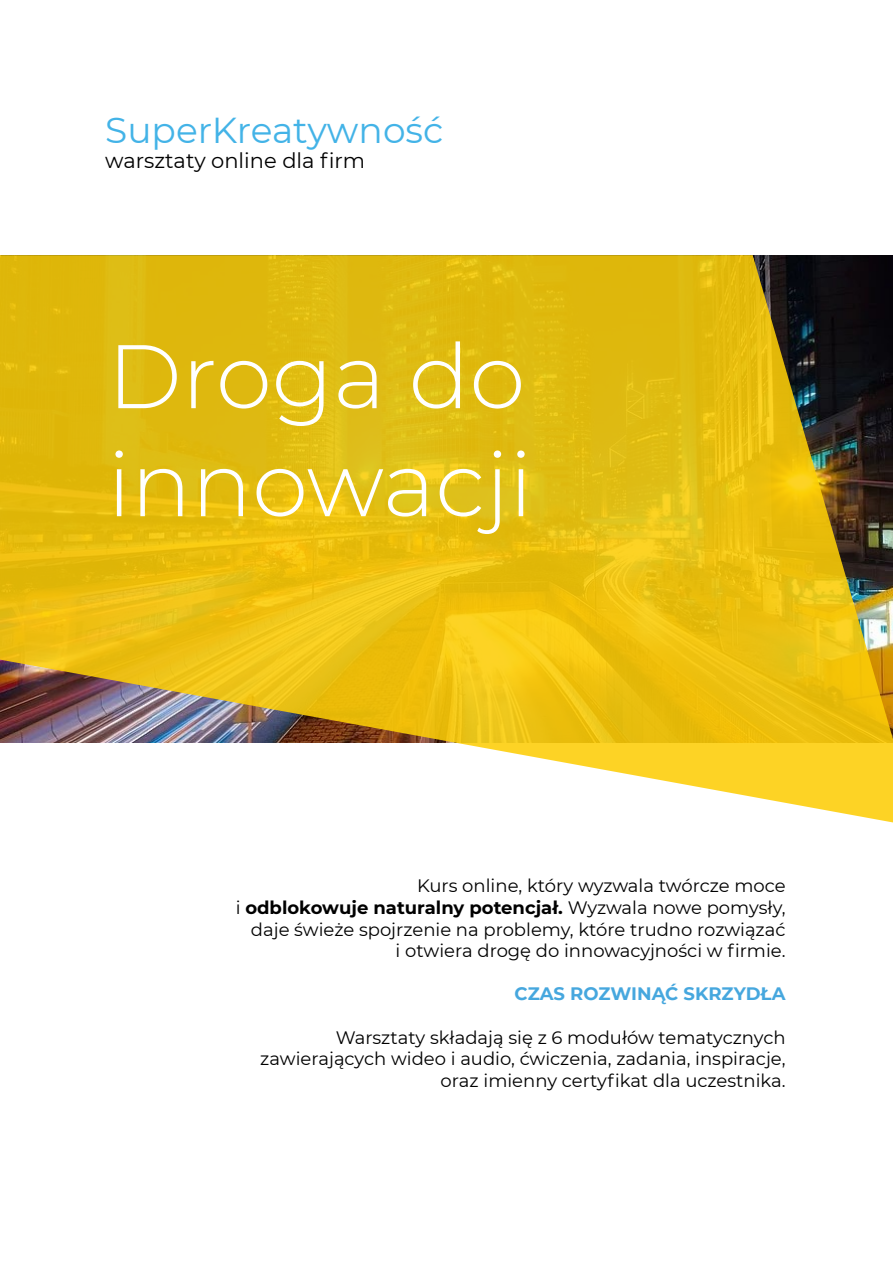
<style>
.page{position:relative;width:893px;height:1263px;background:#fff}
.page>*{position:absolute;margin:0;border:0;box-sizing:border-box;transform-origin:0 0}
.t1{font:300 90px/108px "Montserrat";color:#fff}
.t2{font:36px "Montserrat";color:#43b3e7}
.t3{font:21px "Montserrat";color:#000}
.t4{font:18px/21.6px "Montserrat";color:#000;text-align:right}
.t5{font:700 18px "Montserrat";color:#46a7de}
.s1{font-weight:700}
</style>
<div class="page">
<svg style="left:0;top:255px;width:893px;height:568px"></svg>
<h2 class="t2" style="left:105px;top:106px;width:340px">SuperKreatywność</h2>
<p class="t3" style="left:105px;top:147px;width:261px">warsztaty online dla firm</p>
<h1 class="t1" style="left:107px;top:319px;width:427px">Droga do innowacji</h1>
<p class="t4" style="left:236px;top:874px;width:551px">Kurs online, który wyzwala twórcze moce<br>i <span class="s1">odblokowuje naturalny potencjał.</span> Wyzwala nowe pomysły, daje świeże spojrzenie na problemy, które trudno rozwiązać<br>i otwiera drogę do innowacyjności w firmie.</p>
<p class="t5" style="left:515px;top:981px;width:273px">CZAS ROZWINĄĆ SKRZYDŁA</p>
<p class="t4" style="left:260px;top:1026px;width:527px">Warsztaty składają się z 6 modułów tematycznych zawierających wideo i audio, ćwiczenia, zadania, inspiracje, oraz imienny certyfikat dla uczestnika.</p>
</div>
